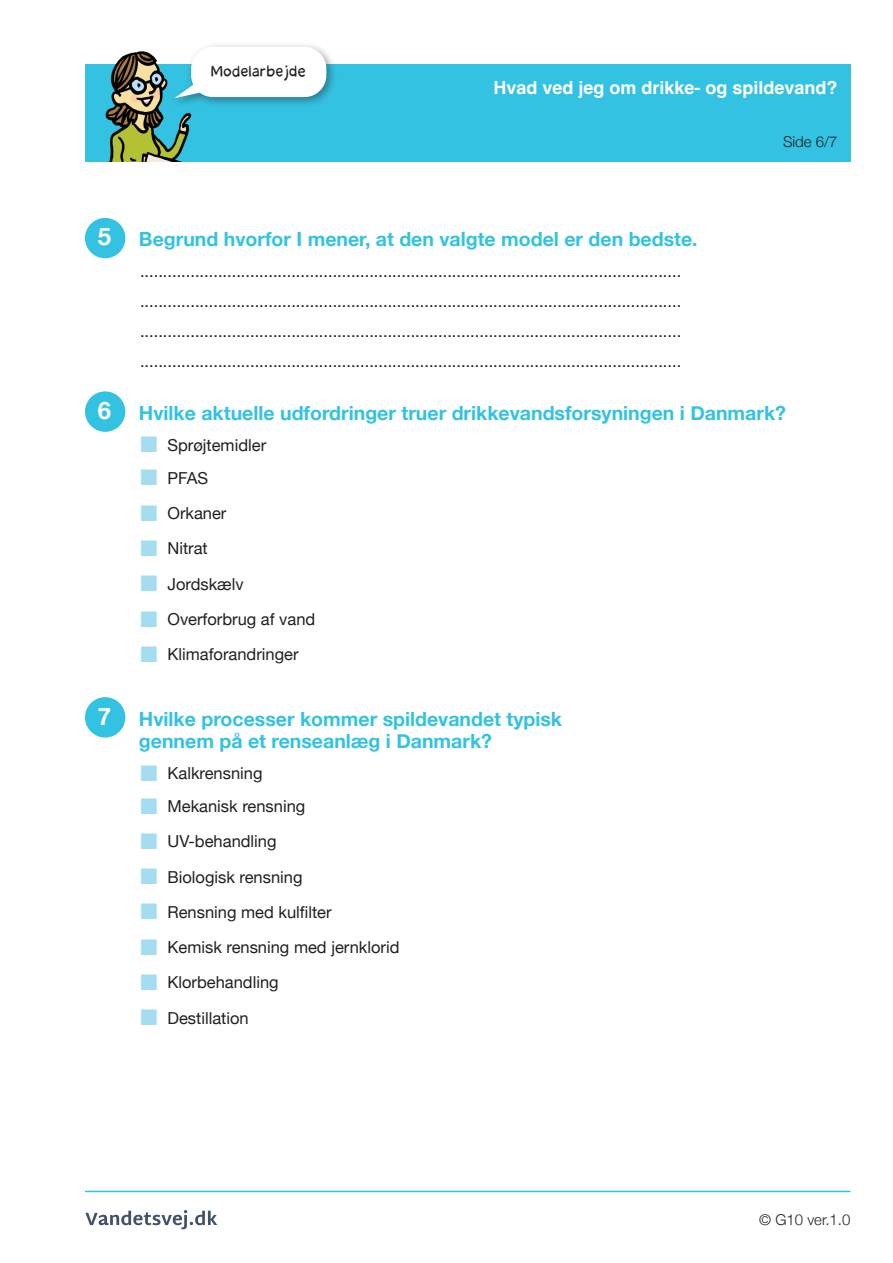
<style>
.page{position:relative;width:893px;height:1263px;background:#fff}
.page>*{position:absolute;margin:0;border:0;box-sizing:border-box;transform-origin:0 0}
.t1{font:700 24px "Helvetica Neue";color:#fff}
.t2{font:700 19.5px/22.5px "Helvetica Neue";color:#33c2e2}
.t3{font:700 18px "Helvetica";color:#fff}
.t4{font:18px "Raederfont 20";color:#231f20}
.t5{font:16.5px/30px "Helvetica Neue";color:#231f20}
.t6{font:300 15px "Helvetica Neue";color:#231f20}
.s1{color:#a5ddf0}
</style>
<div class="page">
<div style="left:85px;top:64px;width:765px;height:98px;background:#33c2e2"></div>
<hr style="left:85px;top:1191px;width:765px;height:1px;background:#33c2e2">
<svg style="left:85px;top:1210px;width:132px;height:19px"></svg>
<div style="left:85px;top:218px;width:40px;height:40px;background:#33c2e2;border-radius:50%"></div>
<div style="left:85px;top:391px;width:40px;height:41px;background:#33c2e2;border-radius:50%"></div>
<div style="left:85px;top:697px;width:40px;height:40px;background:#33c2e2;border-radius:50%"></div>
<img style="left:105px;top:51px;width:87px;height:111px">
<div style="left:170px;top:42px;width:168px;height:67px;background:#231f20;opacity:.41"></div>
<svg style="left:174px;top:47px;width:152px;height:51px"></svg>
<p class="t4" style="left:211px;top:62px;width:97px">Modelarbejde</p>
<p class="t3" style="left:493px;top:77px;width:346px">Hvad ved jeg om drikke- og spildevand?</p>
<p class="t6" style="left:783px;top:129px;width:56px">Side 6/7</p>
<p class="t1" style="left:98px;top:218px;width:15px">5</p>
<p class="t2" style="left:139px;top:229px;width:560px">Begrund hvorfor I mener, at den valgte model er den bedste.</p>
<p class="t5" style="left:140px;top:257px;width:543px">......................................................................................................................</p>
<p class="t5" style="left:140px;top:287px;width:543px">...................................................................................................................... ......................................................................................................................</p>
<p class="t5" style="left:140px;top:347px;width:543px">......................................................................................................................</p>
<p class="t1" style="left:98px;top:391px;width:15px">6</p>
<p class="t2" style="left:139px;top:402px;width:649px">Hvilke aktuelle udfordringer truer drikkevandsforsyningen i Danmark?</p>
<p class="t5" style="left:140px;top:431px;width:127px"><span class="s1">■</span> Sprøjtemidler</p>
<p class="t5" style="left:140px;top:464px;width:69px"><span class="s1">■</span> PFAS</p>
<p class="t5" style="left:140px;top:499px;width:87px"><span class="s1">■</span> Orkaner</p>
<p class="t5" style="left:140px;top:534px;width:69px"><span class="s1">■</span> Nitrat</p>
<p class="t5" style="left:140px;top:570px;width:105px"><span class="s1">■</span> Jordskælv</p>
<p class="t5" style="left:140px;top:605px;width:176px"><span class="s1">■</span> Overforbrug af vand</p>
<p class="t5" style="left:140px;top:640px;width:160px"><span class="s1">■</span> Klimaforandringer</p>
<p class="t1" style="left:98px;top:697px;width:15px">7</p>
<p class="t2" style="left:139px;top:708px;width:425px">Hvilke processer kommer spildevandet typisk gennem på et renseanlæg i Danmark?</p>
<p class="t5" style="left:140px;top:759px;width:124px"><span class="s1">■</span> Kalkrensning</p>
<p class="t5" style="left:140px;top:792px;width:166px"><span class="s1">■</span> Mekanisk rensning</p>
<p class="t5" style="left:140px;top:827px;width:138px"><span class="s1">■</span> UV-behandling</p>
<p class="t5" style="left:140px;top:863px;width:164px"><span class="s1">■</span> Biologisk rensning</p>
<p class="t5" style="left:140px;top:898px;width:193px"><span class="s1">■</span> Rensning med kulfilter</p>
<p class="t5" style="left:140px;top:933px;width:260px"><span class="s1">■</span> Kemisk rensning med jernklorid</p>
<p class="t5" style="left:140px;top:968px;width:140px"><span class="s1">■</span> Klorbehandling</p>
<p class="t5" style="left:140px;top:1004px;width:110px"><span class="s1">■</span> Destillation</p>
<p class="t6" style="left:759px;top:1207px;width:93px">© G10 ver.1.0</p>
</div>
